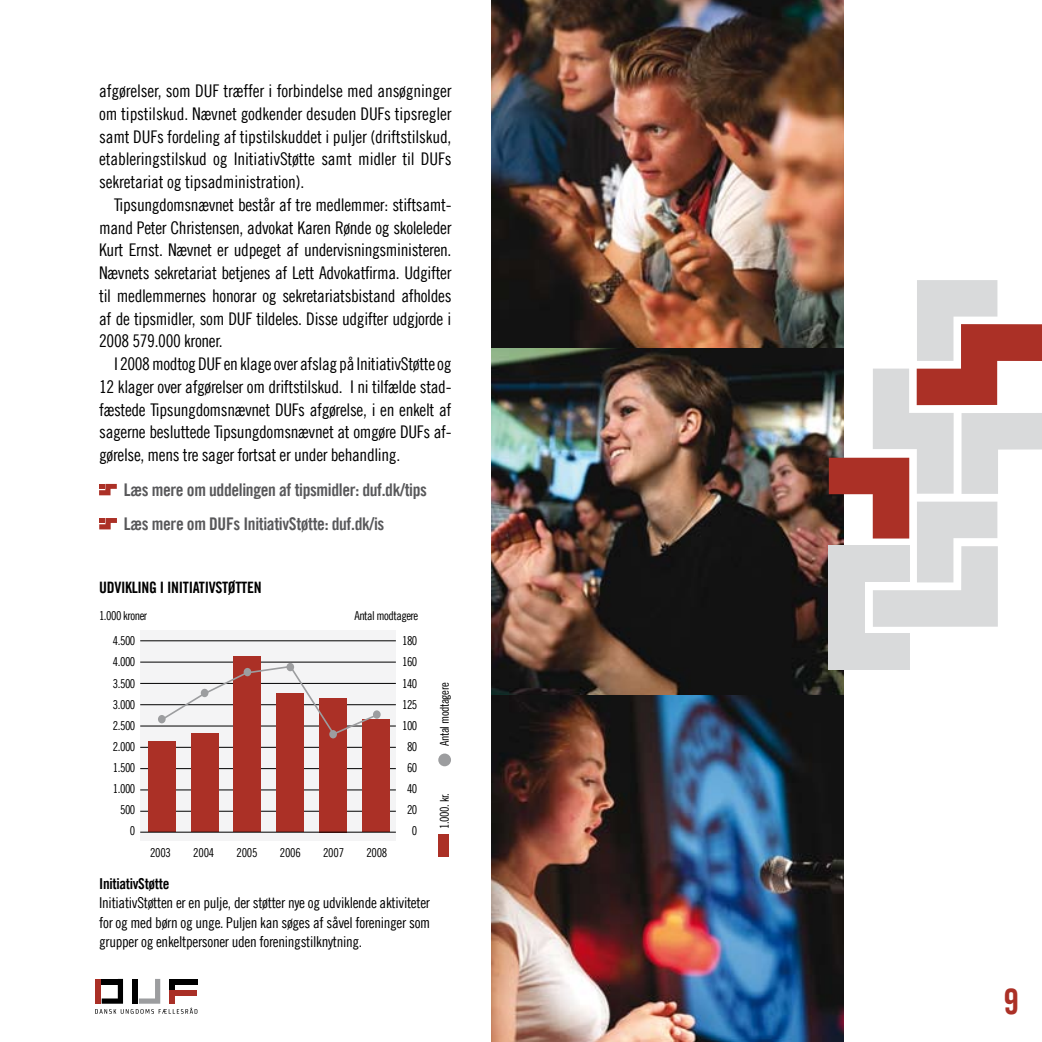
<style>
.page{position:relative;width:1042px;height:1042px;background:#fff}
.page>*{position:absolute;margin:0;border:0;box-sizing:border-box;transform-origin:0 0}
.t1{font:35px "Trade Gothic LT Com Bd Cn 20";color:#ab3026}
.t2{font:17.5px/22.8px "Trade Gothic LT Com Cn 18";letter-spacing:-.02em;color:#000;text-align:justify}
.t3{font:17.5px/34.1px "Trade Gothic LT Com Bd Cn 20";letter-spacing:-.02em;color:#58585a}
.t4{font:15.75px "Trade Gothic LT Com Bd Cn 20";letter-spacing:-.02em;color:#000}
.t5{font:15.05px/19.2px "Trade Gothic LT Com Cn 18";letter-spacing:-.02em;color:#000;text-align:justify}
.t6{font:15.05px "Trade Gothic LT Com Bd Cn 20";color:#000}
.t7{font:12.25px "Trade Gothic LT Com Cn 18";letter-spacing:-.04em;color:#000}
.t8{font:12.08px "Trade Gothic LT Com Cn 18";letter-spacing:-.04em;color:#000}
</style>
<div class="page">
<img style="left:491px;top:694px;width:352px;height:348px">
<svg style="left:95px;top:979px;width:102px;height:35px"></svg>
<div style="left:140px;top:631px;width:256px;height:210px;background:#f4f4f5"></div>
<hr style="left:140px;top:683px;width:256px;height:1px;background:#000">
<hr style="left:140px;top:725px;width:256px;height:1px;background:#000">
<hr style="left:140px;top:789px;width:256px;height:1px;background:#000">
<hr style="left:140px;top:768px;width:256px;height:1px;background:#000">
<hr style="left:140px;top:811px;width:256px;height:1px;background:#000">
<hr style="left:140px;top:662px;width:256px;height:1px;background:#000">
<hr style="left:140px;top:704px;width:256px;height:1px;background:#000">
<hr style="left:140px;top:747px;width:256px;height:1px;background:#000">
<hr style="left:140px;top:640px;width:256px;height:1px;background:#000">
<div style="left:158px;top:715px;width:8px;height:8px;background:#9c9d9f;border-radius:50%"></div>
<div style="left:191px;top:733px;width:27px;height:99px;background:#ab3026"></div>
<div style="left:234px;top:656px;width:27px;height:176px;background:#ab3026"></div>
<div style="left:277px;top:693px;width:27px;height:139px;background:#ab3026"></div>
<div style="left:148px;top:741px;width:27px;height:91px;background:#ab3026"></div>
<div style="left:320px;top:698px;width:27px;height:135px;background:#ab3026"></div>
<div style="left:329px;top:730px;width:8px;height:8px;background:#9c9d9f;border-radius:50%"></div>
<div style="left:439px;top:834px;width:10px;height:22px;background:#ab3026"></div>
<div style="left:438px;top:753px;width:13px;height:13px;background:#9c9d9f;border-radius:50%"></div>
<div style="left:362px;top:719px;width:27px;height:113px;background:#ab3026"></div>
<hr style="left:140px;top:832px;width:256px;height:1px;background:#000">
<svg style="left:160px;top:664px;width:220px;height:73px"></svg>
<img style="left:491px;top:347px;width:352px;height:347px">
<img style="left:491px;top:0;width:352px;height:347px">
<svg style="left:99px;top:484px;width:18px;height:11px"></svg>
<svg style="left:99px;top:518px;width:18px;height:11px"></svg>
<div style="left:828px;top:634px;width:81px;height:36px;background:#d9dadb"></div>
<div style="left:828px;top:546px;width:37px;height:124px;background:#d9dadb"></div>
<svg style="left:829px;top:280px;width:213px;height:347px"></svg>
<p class="t2" style="left:99px;top:79px;width:354px">afgørelser, som DUF træffer i forbindelse med ansøgninger om tipstilskud. Nævnet godkender desuden DUFs tipsregler samt DUFs fordeling af tipstilskuddet i puljer (driftstilskud, etableringstilskud og InitiativStøtte samt midler til DUFs sekretariat og tipsadministration).</p>
<p class="t2" style="left:99px;top:193px;width:354px;text-indent:15px">Tipsungdomsnævnet består af tre medlemmer: stiftsamt&shy;mand Peter Christensen, advokat Karen Rønde og skoleleder Kurt Ernst. Nævnet er udpeget af undervisningsministeren.<br>Nævnets sekretariat betjenes af Lett Advokatfirma. Udgifter til medlemmernes honorar og sekretariatsbistand afholdes af de tipsmidler, som DUF tildeles. Disse udgifter udgjorde i 2008 579.000 kroner.</p>
<p class="t2" style="left:99px;top:352px;width:354px;text-indent:15px">I 2008 modtog DUF en klage over afslag på InitiativStøtte og 12 klager over afgørelser om driftstilskud. I ni tilfælde stad&shy;fæstede Tipsungdomsnævnet DUFs afgørelse, i en enkelt af sagerne besluttede Tipsungdomsnævnet at omgøre DUFs af&shy;gørelse, mens tre sager fortsat er under behandling.</p>
<p class="t3" style="left:124px;top:472px;width:304px">Læs mere om uddelingen af tipsmidler: duf.dk/tips<br>Læs mere om DUFs InitiativStøtte: duf.dk/is</p>
<p class="t4" style="left:99px;top:578px;width:164px">Udvikling i InitiativStøtten</p>
<p class="t7" style="left:99px;top:609px;width:50px">1.000 kroner</p>
<p class="t7" style="left:354px;top:609px;width:65px">Antal modtagere</p>
<p class="t7" style="left:113px;top:633px;width:24px">4.500</p>
<p class="t7" style="left:402px;top:633px;width:17px">180</p>
<p class="t7" style="left:113px;top:655px;width:24px">4.000</p>
<p class="t7" style="left:402px;top:655px;width:17px">160</p>
<p class="t7" style="left:113px;top:676px;width:24px">3.500</p>
<p class="t7" style="left:402px;top:676px;width:17px">140</p>
<p class="t7" style="left:113px;top:697px;width:24px">3.000</p>
<p class="t7" style="left:402px;top:697px;width:17px">125</p>
<p class="t7" style="left:113px;top:718px;width:24px">2.500</p>
<p class="t7" style="left:402px;top:718px;width:17px">100</p>
<p class="t7" style="left:113px;top:739px;width:24px">2.000</p>
<p class="t7" style="left:407px;top:739px;width:12px">80</p>
<p class="t7" style="left:113px;top:760px;width:24px">1.500</p>
<p class="t7" style="left:407px;top:760px;width:12px">60</p>
<p class="t7" style="left:113px;top:781px;width:24px">1.000</p>
<p class="t7" style="left:407px;top:781px;width:12px">40</p>
<p class="t7" style="left:120px;top:802px;width:17px">500</p>
<p class="t7" style="left:407px;top:802px;width:12px">20</p>
<p class="t7" style="left:130px;top:824px;width:7px">0</p>
<p class="t7" style="left:412px;top:824px;width:7px">0</p>
<p class="t7" style="left:150px;top:845px;width:23px">2003</p>
<p class="t7" style="left:193px;top:845px;width:23px">2004</p>
<p class="t7" style="left:237px;top:845px;width:23px">2005</p>
<p class="t7" style="left:280px;top:845px;width:23px">2006</p>
<p class="t7" style="left:323px;top:845px;width:23px">2007</p>
<p class="t7" style="left:366px;top:845px;width:23px">2008</p>
<p class="t6" style="left:99px;top:874px;width:72px">InitiativStøtte</p>
<p class="t5" style="left:99px;top:893px;width:332px">InitiativStøtten er en pulje, der støtter nye og udviklende aktiviteter for og med børn og unge. Puljen kan søges af såvel foreninger som grupper og enkeltpersoner uden foreningstilknytning.</p>
<p class="t8" style="left:437px;top:746px;width:65px;rotate:-90deg">Antal modtagere</p>
<p class="t8" style="left:437px;top:829px;width:37px;rotate:-90deg">1.000. kr.</p>
<h1 class="t1" style="left:1003px;top:980px;width:17px">9</h1>
</div>
